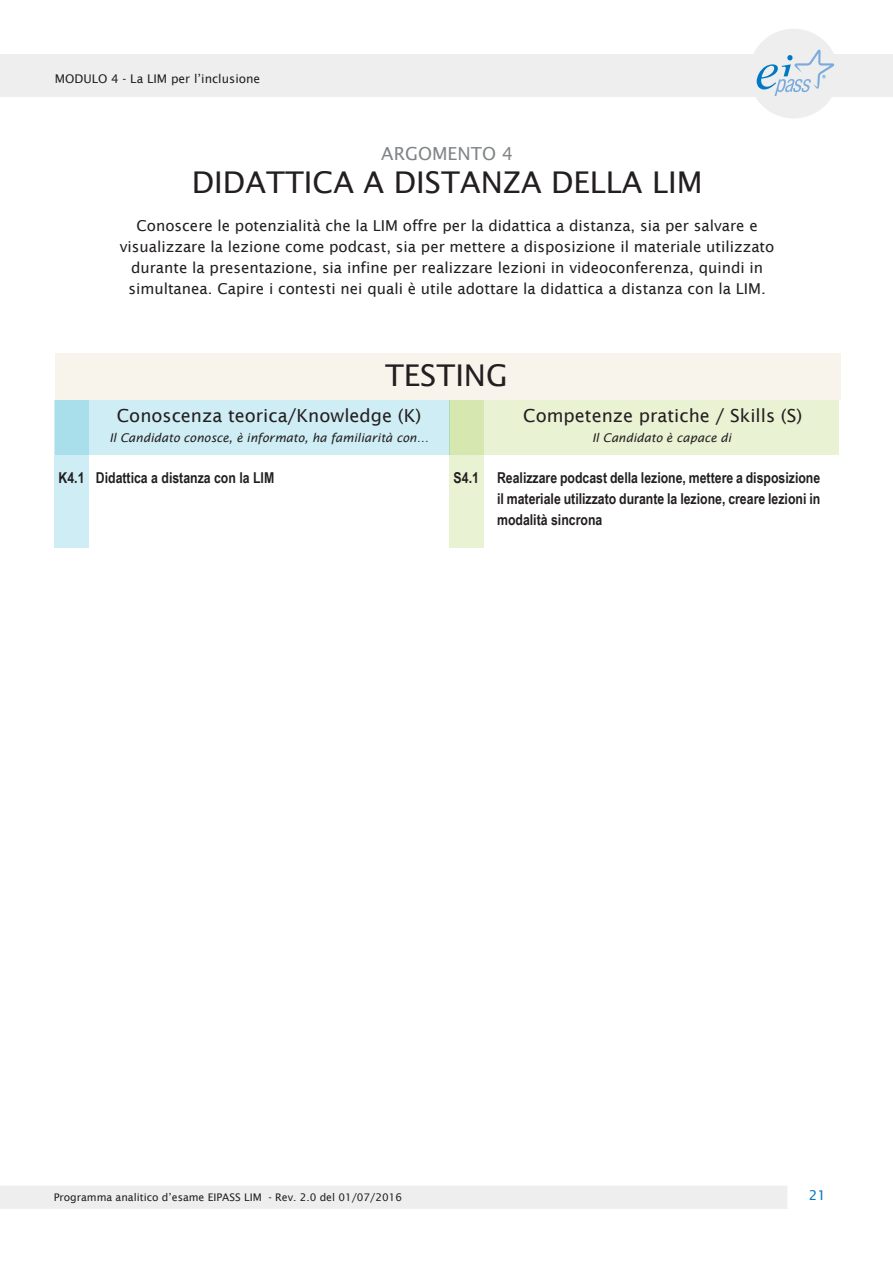
<style>
.page{position:relative;width:893px;height:1263px;background:#fff}
.page>*{position:absolute;margin:0;border:0;box-sizing:border-box;transform-origin:0 0}
.Sub-title{font:30px "Lucida Sans";color:#231f20}
.Top-title{font:18px "Lucida Sans";color:#231f20}
.Top-title-2{font:18px "Lucida Sans";color:#828587}
.t1{font:15px/21px "Lucida Sans";color:#231f20;text-align:center}
.t2{font:700 15px/21px "Arial Narrow";color:#231f20;text-align:justify}
.t3{font:13.5px "Lucida Sans";color:#0078c0}
.t4{font:italic 12px "Lucida Sans";color:#231f20}
.t5{font:12px "Lucida Sans";color:#231f20}
.t6{font:10.5px "Lucida Sans";color:#231f20}
</style>
<div class="page">
<div style="left:0;top:54px;width:893px;height:43px;background:#eeeeef"></div>
<div style="left:0;top:1185px;width:787px;height:24px;background:#eeeeef"></div>
<div style="left:749px;top:29px;width:89px;height:89px;background:#eeeeef;border-radius:50%"></div>
<svg style="left:757px;top:49px;width:77px;height:47px"></svg>
<div style="left:55px;top:354px;width:785px;height:46px;background:#f8f2e6"></div>
<div style="left:449px;top:400px;width:390px;height:55px;background:#e9f2d3"></div>
<svg style="left:449px;top:400px;width:35px;height:147px;background:#e1edc5"></svg>
<div style="left:55px;top:400px;width:34px;height:147px;background:#cfedf4"></div>
<svg style="left:55px;top:400px;width:394px;height:55px;background:#cbebf3"></svg>
<p class="t5" style="left:55px;top:72px;width:207px">MODULO 4 - La LIM per l’inclusione</p>
<p class="Top-title-2" style="left:381px;top:143px;width:133px">ARGOMENTO 4</p>
<p class="Sub-title" style="left:192px;top:165px;width:512px">DIDATTICA A DISTANZA DELLA LIM</p>
<p class="t1" style="left:120px;top:215px;width:656px">Conoscere le potenzialità che la LIM offre per la didattica a distanza, sia per salvare e visualizzare la lezione come podcast, sia per mettere a disposizione il materiale utilizzato durante la presentazione, sia infine per realizzare lezioni in videoconferenza, quindi in simultanea. Capire i contesti nei quali è utile adottare la didattica a distanza con la LIM.</p>
<p class="Sub-title" style="left:385px;top:358px;width:124px">TESTING</p>
<p class="Top-title" style="left:117px;top:405px;width:306px">Conoscenza teorica/Knowledge (K)</p>
<p class="t4" style="left:109px;top:431px;width:321px">Il Candidato conosce, è informato, ha familiarità con…</p>
<p class="t4" style="left:592px;top:431px;width:141px">Il Candidato è capace di</p>
<p class="Top-title" style="left:523px;top:405px;width:280px">Competenze pratiche / Skills (S)</p>
<p class="t2" style="left:59px;top:467px;width:27px">K4.1</p>
<p class="t2" style="left:454px;top:467px;width:27px">S4.1</p>
<p class="t2" style="left:96px;top:467px;width:180px">Didattica a distanza con la LIM</p>
<p class="t2" style="left:497px;top:467px;width:325px">Realizzare podcast della lezione, mettere a disposizione il materiale utilizzato durante la lezione, creare lezioni in modalità sincrona</p>
<p class="t6" style="left:54px;top:1191px;width:350px">Programma analitico d’esame EIPASS LIM - Rev. 2.0 del 01/07/2016</p>
<p class="t3" style="left:809px;top:1187px;width:19px">21</p>
</div>
